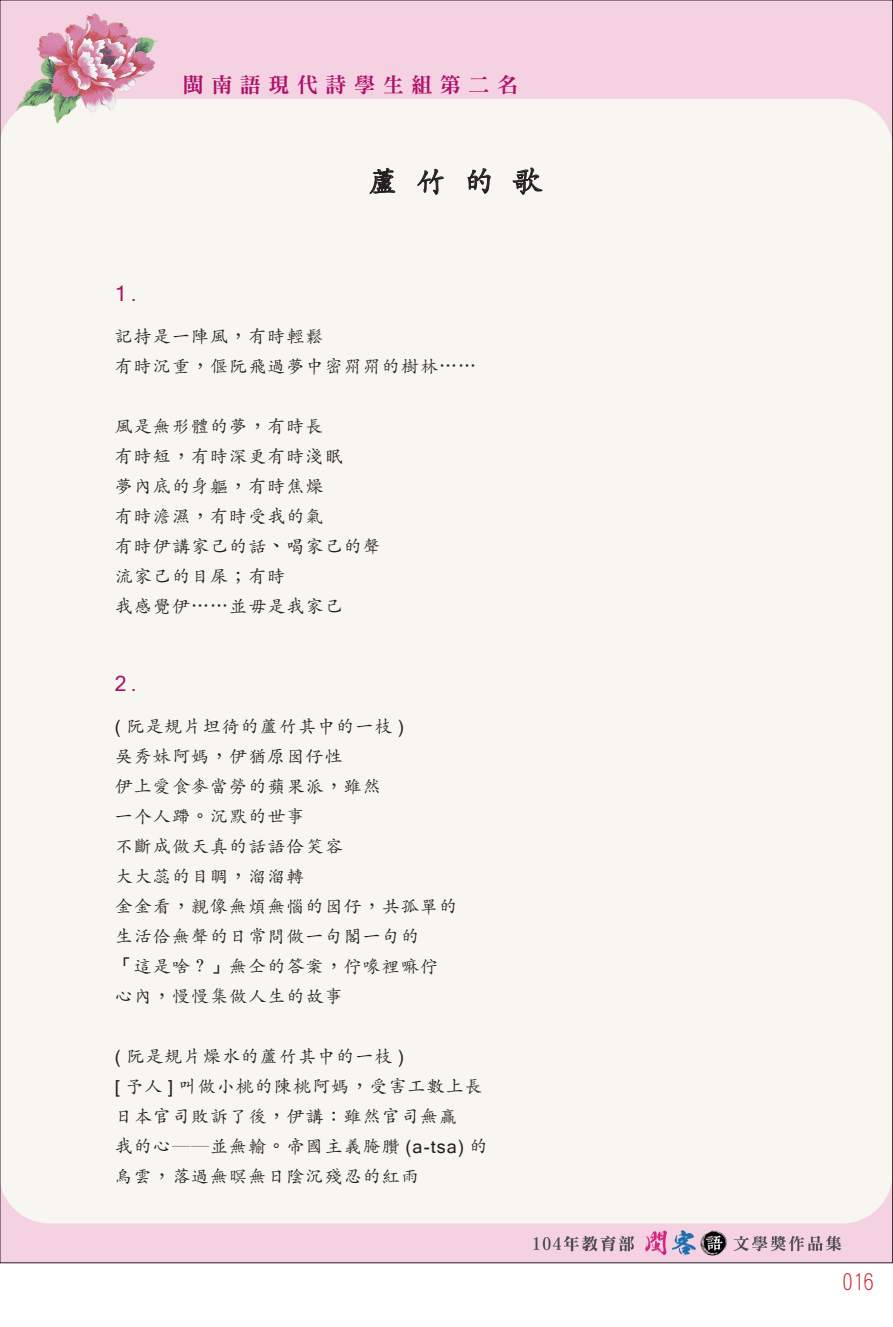
<style>
.page{position:relative;width:893px;height:1327px;background:#fff}
.page>*{position:absolute;margin:0;border:0;box-sizing:border-box;transform-origin:0 0}
.t1{font:30px "Adobe Kaiti Std";color:#231f20}
.t2{font:21px "DFN Ming XB HK BF";letter-spacing:.36em;color:#ae0f69}
.t3{font:21px "Microsoft Sans Serif";color:#ae0f69}
.t4{font:21px "DF Li Hei Lt WIN BF";color:#d1232a}
.t5{font:18px/30px "Adobe Kaiti Std";letter-spacing:.06em;color:#231f20}
.s1{font-family:"DF Li Kai Shu Md WIN BF"}
.s2{font-family:"Microsoft Sans Serif"}
</style>
<div class="page">
<img style="left:2px;top:2px;width:889px;height:1259px">
<svg style="left:369px;top:167px;width:26px;height:27px"></svg>
<svg style="left:417px;top:168px;width:27px;height:27px"></svg>
<svg style="left:467px;top:168px;width:24px;height:46px"></svg>
<svg style="left:512px;top:167px;width:31px;height:27px"></svg>
<p class="t2" style="left:183px;top:74px;width:337px">閩南語現代詩學生組第二名</p>
<h1 class="t1" style="left:368px;top:163px;width:175px">蘆竹的歌</h1>
<p class="t3" style="left:115px;top:281px;width:23px">1.</p>
<p class="t5" style="left:115px;top:321px;width:363px">記持是一陣風<span class="s1">，</span>有時輕鬆<br>有時沉重<span class="s1">，</span>偃阮飛過夢中密喌喌的樹林<span class="s1">……</span></p>
<p class="t5" style="left:115px;top:411px;width:268px">風是無形體的夢<span class="s1">，</span>有時長<br>有時短<span class="s1">，</span>有時深更有時淺眠<br>夢內底的身軀<span class="s1">，</span>有時焦燥<br>有時澹濕<span class="s1">，</span>有時受我的氣<br>有時伊講家己的話<span class="s1">、</span>喝家己的聲流家己的目屎<span class="s1">；</span>有時<br>我感覺伊<span class="s1">……</span>並毋是我家己</p>
<p class="t3" style="left:115px;top:671px;width:23px">2.</p>
<p class="t5" style="left:115px;top:711px;width:344px"><span class="s2">(</span> 阮是規片坦徛的蘆竹其中的一枝 <span class="s2">)<br></span>吳秀妹阿媽<span class="s1">，</span>伊猶原囡仔性<br>伊上愛食麥當勞的蘋果派<span class="s1">，</span>雖然<br>一个人蹛<span class="s1">。</span>沉默的世事<br>不斷成做天真的話語佮笑容<br>大大蕊的目睭<span class="s1">，</span>溜溜轉<br>金金看<span class="s1">，</span>親像無煩無惱的囡仔<span class="s1">，</span>共孤單的生活佮無聲的日常問做一句閣一句的<br><span class="s1">「</span>這是啥<span class="s1">？」</span>無仝的答案<span class="s1">，</span>佇喙裡嘛佇心內<span class="s1">，</span>慢慢集做人生的故事</p>
<p class="t5" style="left:115px;top:1041px;width:374px"><span class="s2">(</span> 阮是規片燥水的蘆竹其中的一枝 <span class="s2">)<br>[</span> 予人 <span class="s2">]</span> 叫做小桃的陳桃阿媽<span class="s1">，</span>受害工數上長日本官司敗訴了後<span class="s1">，</span>伊講<span class="s1">：</span>雖然官司無贏<br>我的心──並無輸<span class="s1">。</span>帝國主義腌臢 <span class="s2">(a-tsa)</span> 的烏雲<span class="s1">，</span>落過無暝無日陰沉殘忍的紅雨</p>
<p class="t4" style="left:842px;top:1271px;width:33px">016</p>
</div>
